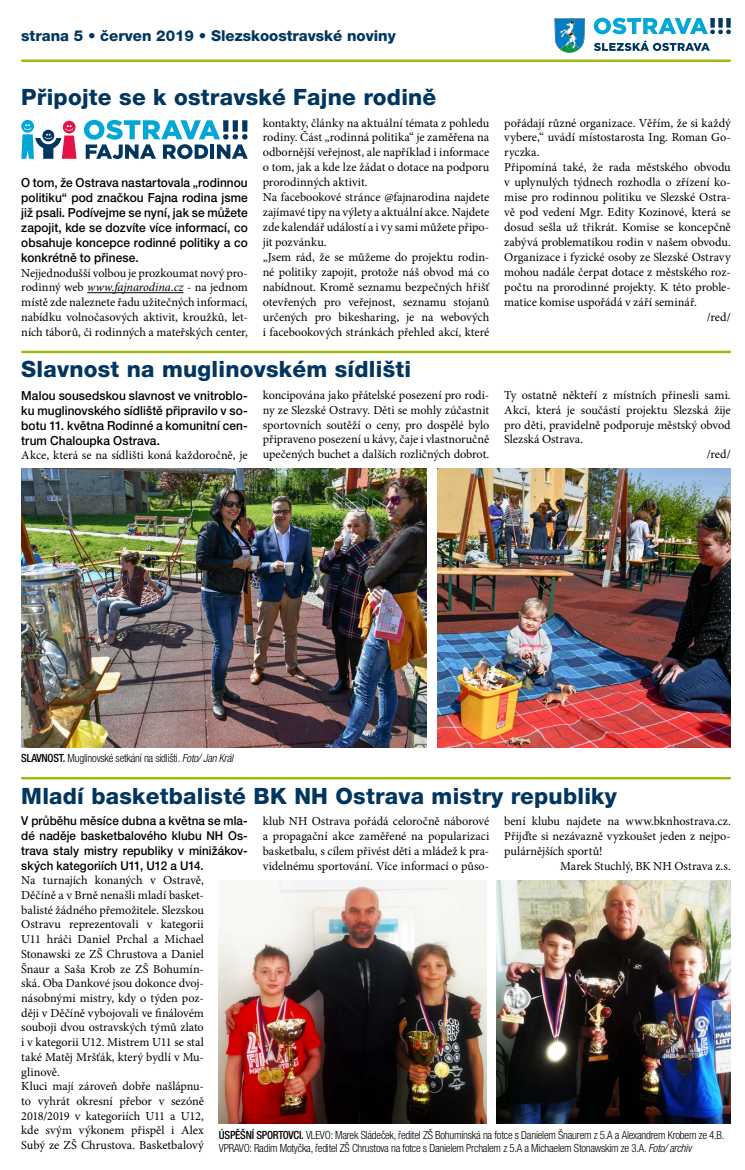
<style>
.page{position:relative;width:745px;height:1170px;background:#fff}
.page>*{position:absolute;margin:0;border:0;box-sizing:border-box;transform-origin:0 0}
.t1{font:800 22.5px "Helvetica Neue LT Pro";letter-spacing:.01em;color:#00365f}
.t2{font:800 15px "Helvetica Neue LT Pro";color:#00365f}
.t3{font:500 12.5px/15px "Helvetica Neue LT Pro";letter-spacing:.005em;color:#000;text-align:justify;scale:.95 1}
.t4{font:12.25px/14.8px "Minion Pro";letter-spacing:-.005em;color:#000;text-align:justify}
.t5{font:500 12.25px/14.8px "Helvetica Neue LT Pro";letter-spacing:.005em;color:#000;text-align:justify;scale:.95 1}
.t6{font:300 condensed 11.25px/13.5px "Helvetica Neue LT Pro";letter-spacing:-.02em;color:#000}
.s1{font-style:italic}
.s2{font-weight:500}
</style>
<div class="page">
<svg style="left:554px;top:18px;width:31px;height:35px"></svg>
<svg style="left:593px;top:18px;width:137px;height:16px"></svg>
<svg style="left:594px;top:40px;width:115px;height:11px"></svg>
<hr style="left:21px;top:60px;width:709px;height:2px;background:#a0bb0f">
<hr style="left:87px;top:292px;width:96px;height:1px;background:#000">
<img style="left:437px;top:468px;width:293px;height:279px">
<img style="left:496px;top:880px;width:234px;height:243px">
<svg style="left:84px;top:120px;width:163px;height:39px"></svg>
<svg style="left:21px;top:120px;width:55px;height:39px"></svg>
<hr style="left:21px;top:350px;width:709px;height:3px;background:#a0bb0f">
<hr style="left:21px;top:776px;width:709px;height:3px;background:#a0bb0f">
<img style="left:21px;top:468px;width:405px;height:279px">
<img style="left:219px;top:880px;width:267px;height:243px">
<p class="t2" style="left:21px;top:27px;width:376px">strana 5 • červen 2019 • Slezskoostravské noviny</p>
<h1 class="t1" style="left:21px;top:83px;width:416px">Připojte se k ostravské Fajne rodině</h1>
<p class="t3" style="left:21px;top:175px;width:240px">O tom, že Ostrava nastartovala „rodinnou politiku“ pod značkou Fajna rodina jsme již psali. Podívejme se nyní, jak se můžete zapojit, kde se dozvíte více informací, co obsahuje koncepce rodinné politiky a co konkrétně to přinese.</p>
<p class="t4" style="left:21px;top:265px;width:228px">Nejjednodušší volbou je prozkoumat nový pro&shy;rodinný web <span class="s1">www.fajnarodina.cz</span> - na jednom místě zde naleznete řadu užitečných informací, nabídku volnočasových aktivit, kroužků, let&shy;ních táborů, či rodinných a mateřských center,</p>
<p class="t4" style="left:262px;top:115px;width:228px;text-align:left">kontakty, články na aktuální témata z pohledu rodiny. Část „rodinná politika“ je zaměřena na odbornější veřejnost, ale například i informace o tom, jak a kde lze žádat o dotace na podporu prorodinných aktivit.<br>Na facebookové stránce @fajnarodina najdete zajímavé tipy na výlety a aktuální akce. Najdete zde kalendář událostí a i vy sami můžete připo&shy;jit pozvánku.<br>„Jsem rád, že se můžeme do projektu rodin&shy;né politiky zapojit, protože náš obvod má co nabídnout. Kromě seznamu bezpečných hřišť otevřených pro veřejnost, seznamu stojanů určených pro bikesharing, je na webových i facebookových stránkách přehled akcí, které</p>
<p class="t4" style="left:504px;top:115px;width:228px">pořádají různé organizace. Věřím, že si každý</p>
<p class="t4" style="left:504px;top:130px;width:228px">vybere,“ uvádí místostarosta Ing. Roman Go-</p>
<p class="t4" style="left:504px;top:145px;width:37px">ryczka.</p>
<p class="t4" style="left:504px;top:160px;width:228px">Připomíná také, že rada městského obvodu</p>
<p class="t4" style="left:504px;top:175px;width:228px">v uplynulých týdnech rozhodla o zřízení ko-</p>
<p class="t4" style="left:504px;top:190px;width:228px">mise pro rodinnou politiku ve Slezské Ostra-</p>
<p class="t4" style="left:504px;top:205px;width:228px">vě pod vedení Mgr. Edity Kozinové, která se</p>
<p class="t4" style="left:504px;top:220px;width:228px">dosud sešla už třikrát. Komise se koncepčně</p>
<p class="t4" style="left:504px;top:235px;width:228px">zabývá problematikou rodin v našem obvodu.</p>
<p class="t4" style="left:504px;top:250px;width:228px">Organizace i fyzické osoby ze Slezské Ostravy</p>
<p class="t4" style="left:504px;top:265px;width:228px">mohou nadále čerpat dotace z městského roz-</p>
<p class="t4" style="left:504px;top:279px;width:228px">počtu na prorodinné projekty. K této proble-</p>
<p class="t4" style="left:504px;top:294px;width:194px">matice komise uspořádá v září seminář.</p>
<p class="t4" style="left:706px;top:309px;width:25px">/red/</p>
<h1 class="t1" style="left:21px;top:356px;width:391px">Slavnost na muglinovském sídlišti</h1>
<p class="t3" style="left:21px;top:387px;width:240px">Malou sousedskou slavnost ve vnitroblo&shy;ku muglinovského sídliště připravilo v so&shy;botu 11. května Rodinné a komunitní cen&shy;trum Chaloupka Ostrava.</p>
<p class="t4" style="left:21px;top:448px;width:228px">Akce, která se na sídlišti koná každoročně, je</p>
<p class="t4" style="left:262px;top:388px;width:228px">koncipována jako přátelské posezení pro rodi&shy;ny ze Slezské Ostravy. Děti se mohly zúčastnit sportovních soutěží o ceny, pro dospělé bylo připraveno posezení u kávy, čaje i vlastnoručně upečených buchet a dalších rozličných dobrot.</p>
<p class="t4" style="left:504px;top:388px;width:228px">Ty ostatně někteří z místních přinesli sami.</p>
<p class="t4" style="left:504px;top:402px;width:228px">Akci, která je součástí projektu Slezská žije</p>
<p class="t4" style="left:504px;top:417px;width:228px">pro děti, pravidelně podporuje městský obvod</p>
<p class="t4" style="left:504px;top:432px;width:80px">Slezská Ostrava.</p>
<p class="t4" style="left:706px;top:447px;width:25px">/red/</p>
<p class="t6" style="left:21px;top:751px;width:213px"><span class="s2">SLAVNOST.</span> Muglinovské setkání na sídlišti. <span class="s1">Foto/ Jan Král</span></p>
<h1 class="t1" style="left:21px;top:782px;width:596px">Mladí basketbalisté BK NH Ostrava mistry republiky</h1>
<p class="t5" style="left:21px;top:813px;width:240px">V průběhu měsíce dubna a května se mla&shy;dé naděje basketbalového klubu NH Os&shy;trava staly mistry republiky v minižákov&shy;ských kategoriích U11, U12 a U14.</p>
<p class="t4" style="left:21px;top:873px;width:184px;text-align:left">Na turnajích konaných v Ostravě, Děčíně a v Brně nenašli mladí basket&shy;balisté žádného přemožitele. Slezskou Ostravu reprezentovali v kategorii U11 hráči Daniel Prchal a Michael Stonawski ze ZŠ Chrustova a Daniel Šnaur a Saša Krob ze ZŠ Bohumín&shy;ská. Oba Dankové jsou dokonce dvoj&shy;násobnými mistry, kdy o týden poz&shy;ději v Děčíně vybojovali ve finálovém souboji dvou ostravských týmů zlato i v kategorii U12. Mistrem U11 se stal také Matěj Mršťák, který bydlí v Mu&shy;glinově.<br>Kluci mají zároveň dobře našlápnu&shy;to vyhrát okresní přebor v sezóně 2018/2019 v kategoriích U11 a U12, kde svým výkonem přispěl i Alex Subý ze ZŠ Chrustova. Basketbalový</p>
<p class="t4" style="left:262px;top:814px;width:228px">klub NH Ostrava pořádá celoročně náborové a propagační akce zaměřené na popularizaci basketbalu, s cílem přivést děti a mládež k pra&shy;videlnému sportování. Více informací o půso-</p>
<p class="t4" style="left:504px;top:814px;width:228px">bení klubu najdete na www.bknhostrava.cz.</p>
<p class="t4" style="left:504px;top:828px;width:228px">Přijďte si nezávazně vyzkoušet jeden z nejpo-</p>
<p class="t4" style="left:504px;top:843px;width:100px">pulárnějších sportů!</p>
<p class="t4" style="left:559px;top:858px;width:172px">Marek Stuchlý, BK NH Ostrava z.s.</p>
<p class="t6" style="left:219px;top:1127px;width:506px"><span class="s2">ÚSPĚŠNÍ SPORTOVCI.</span> VLEVO: Marek Sládeček, ředitel ZŠ Bohumínská na fotce s Danielem Šnaurem z 5.A a Alexandrem Krobem ze 4.B.<br>VPRAVO: Radim Motyčka, ředitel ZŠ Chrustova na fotce s Danielem Prchalem z 5.A a Michaelem Stonawskim ze 3.A. <span class="s1">Foto/ archiv</span></p>
</div>
